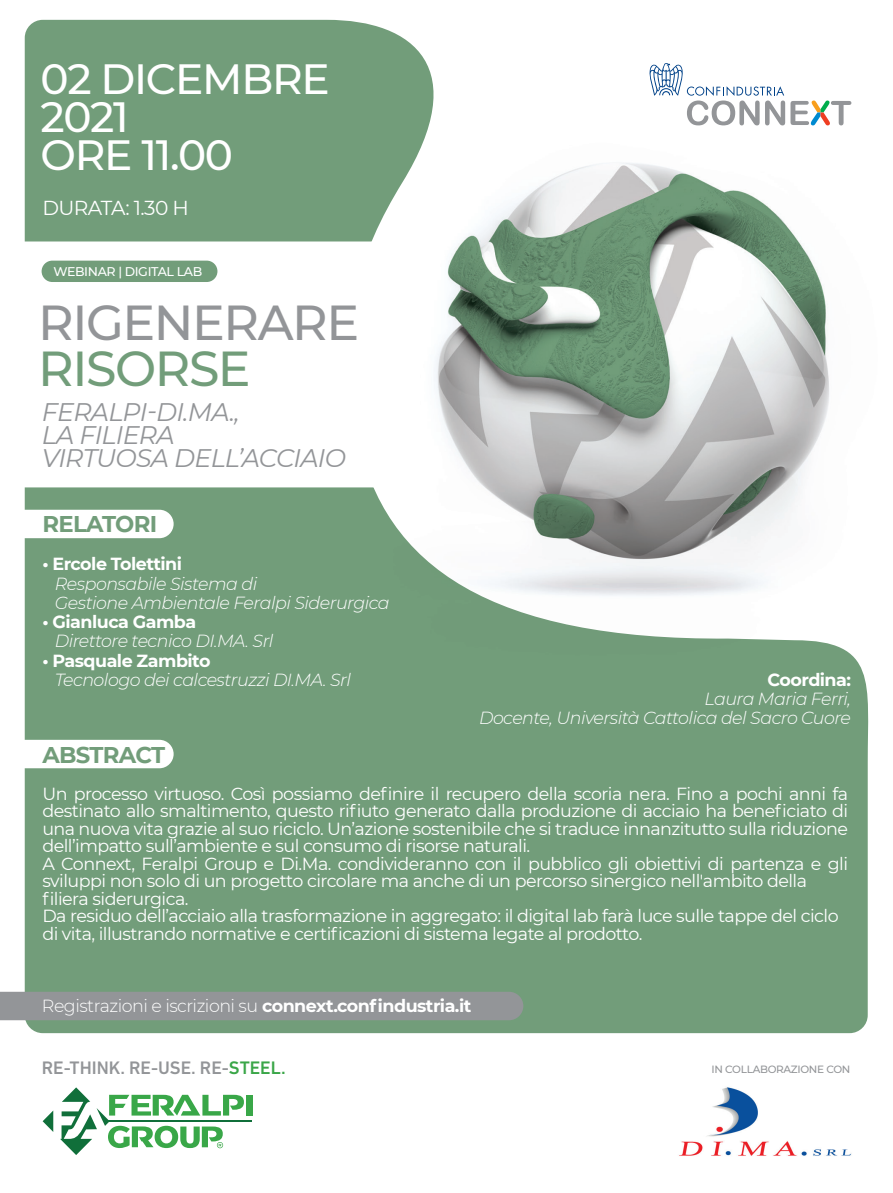
<style>
.page{position:relative;width:893px;height:1193px;background:#fff}
.page>*{position:absolute;margin:0;border:0;box-sizing:border-box;transform-origin:0 0}
.t1{font:500 49px "Montserrat";letter-spacing:-.03em;color:#939598}
.t2{font:500 49px "Montserrat";letter-spacing:-.03em;color:#729d7a}
.t3{font:500 42.18px/37.8px "Montserrat";letter-spacing:-.03em;color:#fff}
.t4{font:italic 25.38px/22.8px "Montserrat";letter-spacing:-.03em;color:#939598}
.t5{font:700 22.75px "Montserrat";letter-spacing:-.03em;color:#729d7a}
.t6{font:20.12px "Montserrat";letter-spacing:-.03em;color:#fff}
.t7{font:500 18.38px "DIN Next LT Pro";color:#939598}
.t8{font:17.5px/17.5px "Montserrat";letter-spacing:-.03em;color:#fff}
.t9{font:italic 300 17.5px/19.2px "Montserrat";letter-spacing:-.03em;color:#fff}
.t10{font:700 17.5px "Montserrat";letter-spacing:-.03em;color:#fff}
.t11{font:300 17.5px "Montserrat";letter-spacing:-.03em;color:#fff}
.t12{font:500 12.6px "Montserrat";letter-spacing:-.03em;color:#fff}
.t13{font:500 10.5px "Montserrat";letter-spacing:-.03em;color:#939598}
.s1{font-weight:700}
.s2{color:#3aa648}
</style>
<div class="page">
<img style="left:679px;top:1087px;width:173px;height:69px">
<div style="left:25px;top:20px;width:843px;height:1013px;background:#729d7a"></div>
<svg style="left:24px;top:241px;width:297px;height:246px"></svg>
<svg style="left:25px;top:510px;width:149px;height:28px"></svg>
<svg style="left:25px;top:740px;width:149px;height:28px"></svg>
<div style="left:0;top:992px;width:523px;height:28px;background:#939598"></div>
<img style="left:321px;top:45px;width:548px;height:780px">
<svg style="left:43px;top:1111px;width:10px;height:21px"></svg>
<hr style="left:109px;top:1120px;width:143px;height:2px;background:#106f3a">
<div style="left:246px;top:1095px;width:6px;height:21px;background:#39a748"></div>
<svg style="left:60px;top:1087px;width:184px;height:68px"></svg>
<div style="left:42px;top:261px;width:175px;height:21px;background:#729d7a;border-radius:11px"></div>
<svg style="left:649px;top:63px;width:202px;height:62px"></svg>
<h2 class="t3" style="left:41px;top:59px;width:291px">02 DICEMBRE<br>2021<br>ORE 11.00</h2>
<p class="t6" style="left:42px;top:194px;width:148px">DURATA: 1.30 H</p>
<p class="t12" style="left:53px;top:263px;width:150px">WEBINAR | DIGITAL LAB</p>
<h1 class="t1" style="left:38px;top:289px;width:322px">RIGENERARE</h1>
<h1 class="t2" style="left:38px;top:334px;width:214px">RISORSE</h1>
<h3 class="t4" style="left:42px;top:400px;width:306px">FERALPI-DI.MA.,<br>LA FILIERA<br>VIRTUOSA DELL’ACCIAIO</h3>
<h3 class="t5" style="left:42px;top:507px;width:116px">RELATORI</h3>
<p class="t10" style="left:42px;top:552px;width:141px">• Ercole Tolettini</p>
<p class="t9" style="left:55px;top:573px;width:336px">Responsabile Sistema di<br>Gestione Ambientale Feralpi Siderurgica</p>
<p class="t10" style="left:42px;top:609px;width:155px">• Gianluca Gamba</p>
<p class="t9" style="left:55px;top:631px;width:220px">Direttore tecnico DI.MA. Srl</p>
<p class="t10" style="left:42px;top:648px;width:170px">• Pasquale Zambito</p>
<p class="t9" style="left:55px;top:669px;width:298px">Tecnologo dei calcestruzzi DI.MA. Srl</p>
<p class="t10" style="left:768px;top:667px;width:85px">Coordina:</p>
<p class="t9" style="left:479px;top:689px;width:373px;text-align:right">Laura Maria Ferri,<br>Docente, Università Cattolica del Sacro Cuore</p>
<h3 class="t5" style="left:42px;top:738px;width:124px">ABSTRACT</h3>
<p class="t8" style="left:42px;top:784px;width:807px">Un processo virtuoso. Così possiamo definire il recupero della scoria nera. Fino a pochi anni fa destinato allo smaltimento, questo rifiuto generato dalla produzione di acciaio ha beneficiato di una nuova vita grazie al suo riciclo. Un’azione sostenibile che si traduce innanzitutto sulla riduzione dell’impatto sull’ambiente e sul consumo di risorse naturali.<br>A Connext, Feralpi Group e Di.Ma. condivideranno con il pubblico gli obiettivi di partenza e gli sviluppi non solo di un progetto circolare ma anche di un percorso sinergico nell'ambito della filiera siderurgica.<br>Da residuo dell’acciaio alla trasformazione in aggregato: il digital lab farà luce sulle tappe del ciclo di vita, illustrando normative e certificazioni di sistema legate al prodotto.</p>
<p class="t11" style="left:42px;top:994px;width:431px">Registrazioni e iscrizioni su <span class="s1">connext.confindustria.it</span></p>
<p class="t7" style="left:42px;top:1057px;width:246px">RE-THINK. RE-USE. RE-<span class="s2">STEEL.</span></p>
<p class="t13" style="left:711px;top:1062px;width:140px">IN COLLABORAZIONE CON</p>
</div>
